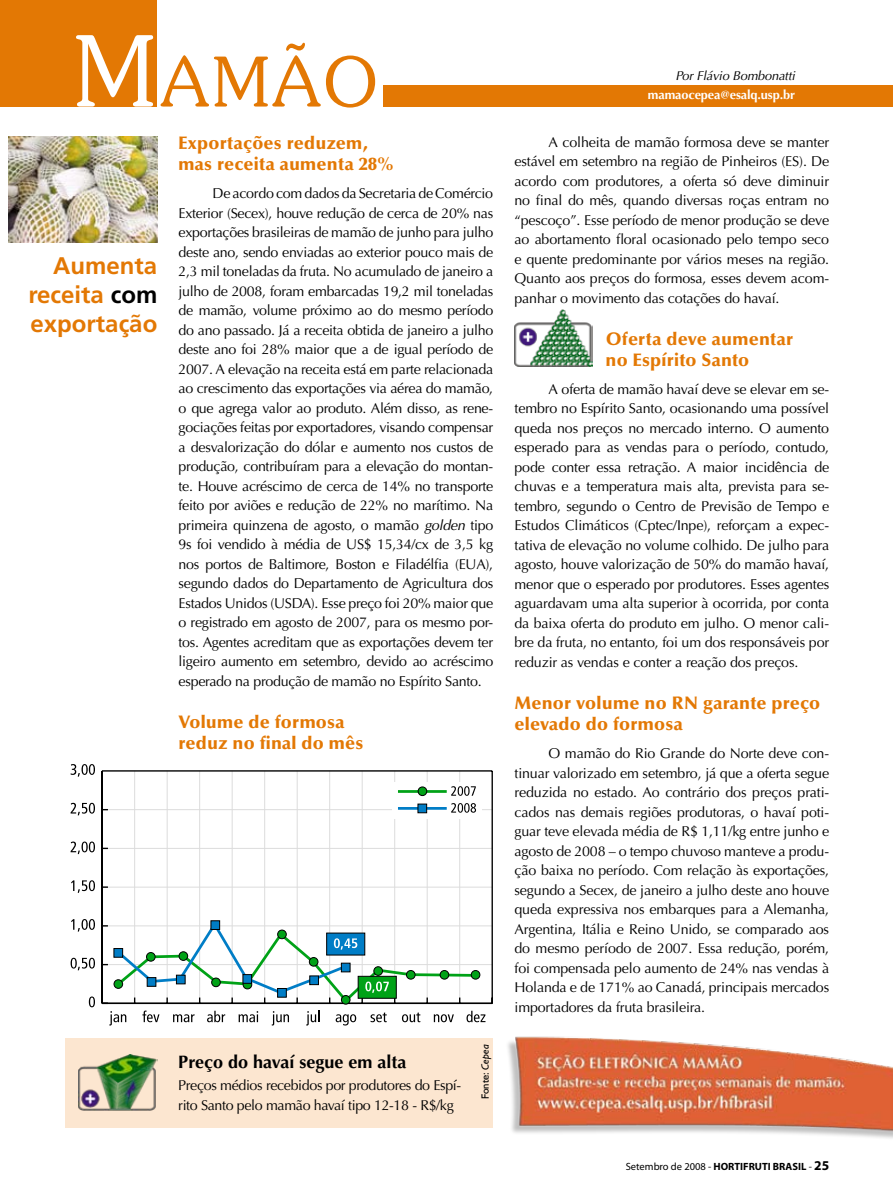
<style>
.page{position:relative;width:893px;height:1191px;background:#fff}
.page>*{position:absolute;margin:0;border:0;box-sizing:border-box;transform-origin:0 0}
.t1{font:300 68.25px "Souvenir";color:#e37804}
.t2{font:700 24px/28.8px "Frutiger";color:#e37804;text-align:justify}
.t3{font:900 18px/21px "Optima";letter-spacing:.015em;color:#e37804}
.t4{font:700 18px "Optima";color:#000}
.t5{font:14.25px/19.5px "Optima";letter-spacing:-.01em;color:#000;text-align:justify}
.t6{font:700 12.75px "Optima";letter-spacing:-.01em;color:#fff}
.t7{font:italic 12.75px "Optima";letter-spacing:-.01em;color:#000}
.t8{font:10.5px "Myriad Pro";color:#000}
.t9{font:10.5px "Humanist 521 BT";color:#000}
.s1{font-size:97.5px;color:#fff}
.s2{color:#000}
.s3{font-style:italic}
.s4{font-weight:700}
.s5{font-weight:700;font-size:13.5px}
</style>
<div class="page">
<img style="left:9px;top:136px;width:148px;height:107px">
<hr style="left:134px;top:771px;width:1px;height:232px;background:#dcdcdc">
<hr style="left:167px;top:771px;width:1px;height:232px;background:#dcdcdc">
<hr style="left:199px;top:771px;width:1px;height:232px;background:#dcdcdc">
<hr style="left:232px;top:771px;width:1px;height:232px;background:#dcdcdc">
<hr style="left:264px;top:771px;width:1px;height:232px;background:#dcdcdc">
<hr style="left:297px;top:771px;width:1px;height:232px;background:#dcdcdc">
<hr style="left:329px;top:771px;width:1px;height:232px;background:#dcdcdc">
<hr style="left:362px;top:771px;width:1px;height:232px;background:#dcdcdc">
<hr style="left:394px;top:771px;width:1px;height:232px;background:#dcdcdc">
<hr style="left:427px;top:771px;width:1px;height:232px;background:#dcdcdc">
<hr style="left:459px;top:771px;width:1px;height:232px;background:#dcdcdc">
<hr style="left:102px;top:964px;width:390px;height:1px;background:#dcdcdc">
<hr style="left:102px;top:925px;width:390px;height:1px;background:#dcdcdc">
<hr style="left:102px;top:887px;width:390px;height:1px;background:#dcdcdc">
<hr style="left:102px;top:848px;width:390px;height:1px;background:#dcdcdc">
<hr style="left:102px;top:809px;width:390px;height:1px;background:#dcdcdc">
<hr style="left:102px;top:770px;width:390px;height:1px;background:#000">
<hr style="left:491px;top:771px;width:2px;height:232px;background:#000">
<hr style="left:102px;top:1002px;width:390px;height:2px;background:#000">
<hr style="left:101px;top:771px;width:2px;height:232px;background:#000">
<svg style="left:109px;top:1011px;width:17px;height:14px"></svg>
<svg style="left:142px;top:1010px;width:17px;height:12px"></svg>
<svg style="left:173px;top:1014px;width:22px;height:8px"></svg>
<svg style="left:207px;top:1010px;width:18px;height:12px"></svg>
<svg style="left:239px;top:1011px;width:19px;height:11px"></svg>
<svg style="left:272px;top:1011px;width:17px;height:14px"></svg>
<svg style="left:306px;top:1010px;width:13px;height:15px"></svg>
<svg style="left:336px;top:1014px;width:20px;height:11px"></svg>
<svg style="left:371px;top:1012px;width:16px;height:10px"></svg>
<svg style="left:402px;top:1012px;width:18px;height:10px"></svg>
<svg style="left:434px;top:1014px;width:20px;height:8px"></svg>
<svg style="left:466px;top:1010px;width:19px;height:12px"></svg>
<svg style="left:89px;top:996px;width:6px;height:11px"></svg>
<svg style="left:71px;top:957px;width:24px;height:13px"></svg>
<svg style="left:71px;top:919px;width:24px;height:12px"></svg>
<svg style="left:71px;top:880px;width:24px;height:13px"></svg>
<svg style="left:71px;top:841px;width:24px;height:13px"></svg>
<svg style="left:71px;top:803px;width:24px;height:12px"></svg>
<svg style="left:71px;top:764px;width:24px;height:12px"></svg>
<div style="left:393px;top:781px;width:89px;height:37px;background:#fff"></div>
<hr style="left:398px;top:790px;width:49px;height:3px;background:#00a217">
<svg style="left:451px;top:786px;width:25px;height:10px"></svg>
<hr style="left:398px;top:807px;width:49px;height:2px;background:#007dc6">
<div style="left:418px;top:803px;width:9px;height:10px;background:#007dc6;border:1px solid #000"></div>
<svg style="left:451px;top:803px;width:25px;height:9px"></svg>
<div style="left:418px;top:787px;width:9px;height:8px;background:#00a217;border-radius:50%"></div>
<div style="left:418px;top:786px;width:9px;height:10px;border:1px solid #000;border-radius:50%"></div>
<div style="left:114px;top:979px;width:9px;height:9px;border:1px solid #000;border-radius:50%"></div>
<div style="left:471px;top:970px;width:9px;height:9px;border:1px solid #000;border-radius:50%"></div>
<svg style="left:115px;top:919px;width:364px;height:85px"></svg>
<div style="left:243px;top:974px;width:9px;height:9px;background:#007dc6;border:1px solid #000"></div>
<div style="left:277px;top:988px;width:10px;height:9px;background:#007dc6;border:1px solid #000"></div>
<div style="left:309px;top:975px;width:10px;height:10px;background:#007dc6;border:1px solid #000"></div>
<div style="left:341px;top:962px;width:9px;height:10px;background:#007dc6;border:1px solid #000"></div>
<div style="left:66px;top:1037px;width:427px;height:90px;background:#fce6d0"></div>
<img style="left:78px;top:1054px;width:79px;height:56px">
<div style="left:0;top:0;width:157px;height:106px;background:#e37804"></div>
<div style="left:384px;top:85px;width:509px;height:21px;background:#e37804"></div>
<img style="left:508px;top:1036px;width:385px;height:103px">
<img style="left:514px;top:309px;width:79px;height:57px">
<h1 class="t1" style="left:73px;top:40px;width:307px"><span class="s1">M</span>AMÃO</h1>
<h2 class="t2" style="left:28px;top:251px;width:130px;text-indent:25px">Aumenta receita <span class="s2">com </span>exportação</h2>
<p class="t3" style="left:179px;top:133px;width:216px">Exportações reduzem, mas receita aumenta 28%</p>
<p class="t5" style="left:179px;top:184px;width:316px;text-indent:34px">De acordo com dados da Secretaria de Comércio Exterior (Secex), houve redução de cerca de 20% nas exportações brasileiras de mamão de junho para julho deste ano, sendo enviadas ao exterior pouco mais de 2,3 mil toneladas da fruta. No acumulado de janeiro a julho de 2008, foram embarcadas 19,2 mil toneladas de mamão, volume próximo ao do mesmo período do ano passado. Já a receita obtida de janeiro a julho deste ano foi 28% maior que a de igual período de 2007. A elevação na receita está em parte relacionada ao crescimento das exportações via aérea do mamão, o que agrega valor ao produto. Além disso, as rene&shy;gociações feitas por exportadores, visando compensar a desvalorização do dólar e aumento nos custos de produção, contribuíram para a elevação do montan&shy;te. Houve acréscimo de cerca de 14% no transporte feito por aviões e redução de 22% no marítimo. Na primeira quinzena de agosto, o mamão <span class="s3">golden</span> tipo 9s foi vendido à média de US$ 15,34/cx de 3,5 kg nos portos de Baltimore, Boston e Filadélfia (EUA), segundo dados do Departamento de Agricultura dos Estados Unidos (USDA). Esse preço foi 20% maior que o registrado em agosto de 2007, para os mesmo por&shy;tos. Agentes acreditam que as exportações devem ter ligeiro aumento em setembro, devido ao acréscimo esperado na produção de mamão no Espírito Santo.</p>
<p class="t3" style="left:179px;top:712px;width:186px">Volume de formosa reduz no final do mês</p>
<p class="t4" style="left:178px;top:1052px;width:230px">Preço do havaí segue em alta</p>
<p class="t5" style="left:178px;top:1075px;width:284px">Preços médios recebidos por produtores do Espí&shy;rito Santo pelo mamão havaí tipo 12-18 - R$/kg</p>
<p class="t9" style="left:479px;top:1099px;width:57px;rotate:-90deg">Fonte: <span class="s3">Cepea</span></p>
<p class="t7" style="left:675px;top:68px;width:121px">Por Flávio Bombonatti</p>
<p class="t6" style="left:648px;top:88px;width:149px">mamaocepea@esalq.usp.br</p>
<p class="t5" style="left:514px;top:132px;width:316px;text-indent:34px">A colheita de mamão formosa deve se manter estável em setembro na região de Pinheiros (ES). De acordo com produtores, a oferta só deve diminuir no final do mês, quando diversas roças entram no “pescoço”. Esse período de menor produção se deve ao abortamento floral ocasionado pelo tempo seco e quente predominante por vários meses na região.<br>Quanto aos preços do formosa, esses devem acom&shy;panhar o movimento das cotações do havaí.</p>
<p class="t3" style="left:605px;top:328px;width:189px">Oferta deve aumentar no Espírito Santo</p>
<p class="t5" style="left:514px;top:379px;width:316px;text-indent:34px">A oferta de mamão havaí deve se elevar em se&shy;tembro no Espírito Santo, ocasionando uma possível queda nos preços no mercado interno. O aumento esperado para as vendas para o período, contudo, pode conter essa retração. A maior incidência de chuvas e a temperatura mais alta, prevista para se&shy;tembro, segundo o Centro de Previsão de Tempo e Estudos Climáticos (Cptec/Inpe), reforçam a expec&shy;tativa de elevação no volume colhido. De julho para agosto, houve valorização de 50% do mamão havaí, menor que o esperado por produtores. Esses agentes aguardavam uma alta superior à ocorrida, por conta da baixa oferta do produto em julho. O menor cali&shy;bre da fruta, no entanto, foi um dos responsáveis por reduzir as vendas e conter a reação dos preços.</p>
<p class="t3" style="left:514px;top:693px;width:307px">Menor volume no RN garante preço elevado do formosa</p>
<p class="t5" style="left:514px;top:744px;width:316px;text-indent:34px">O mamão do Rio Grande do Norte deve con&shy;tinuar valorizado em setembro, já que a oferta segue reduzida no estado. Ao contrário dos preços prati&shy;cados nas demais regiões produtoras, o havaí poti&shy;guar teve elevada média de R$ 1,11/kg entre junho e agosto de 2008 – o tempo chuvoso manteve a produ&shy;ção baixa no período. Com relação às exportações, segundo a Secex, de janeiro a julho deste ano houve queda expressiva nos embarques para a Alemanha, Argentina, Itália e Reino Unido, se comparado aos do mesmo período de 2007. Essa redução, porém, foi compensada pelo aumento de 24% nas vendas à Holanda e de 171% ao Canadá, principais mercados importadores da fruta brasileira.</p>
<p class="t8" style="left:626px;top:1161px;width:205px">Setembro de 2008 - <span class="s4">HORTIFRUTI BRASIL</span> - <span class="s5">25</span></p>
</div>
